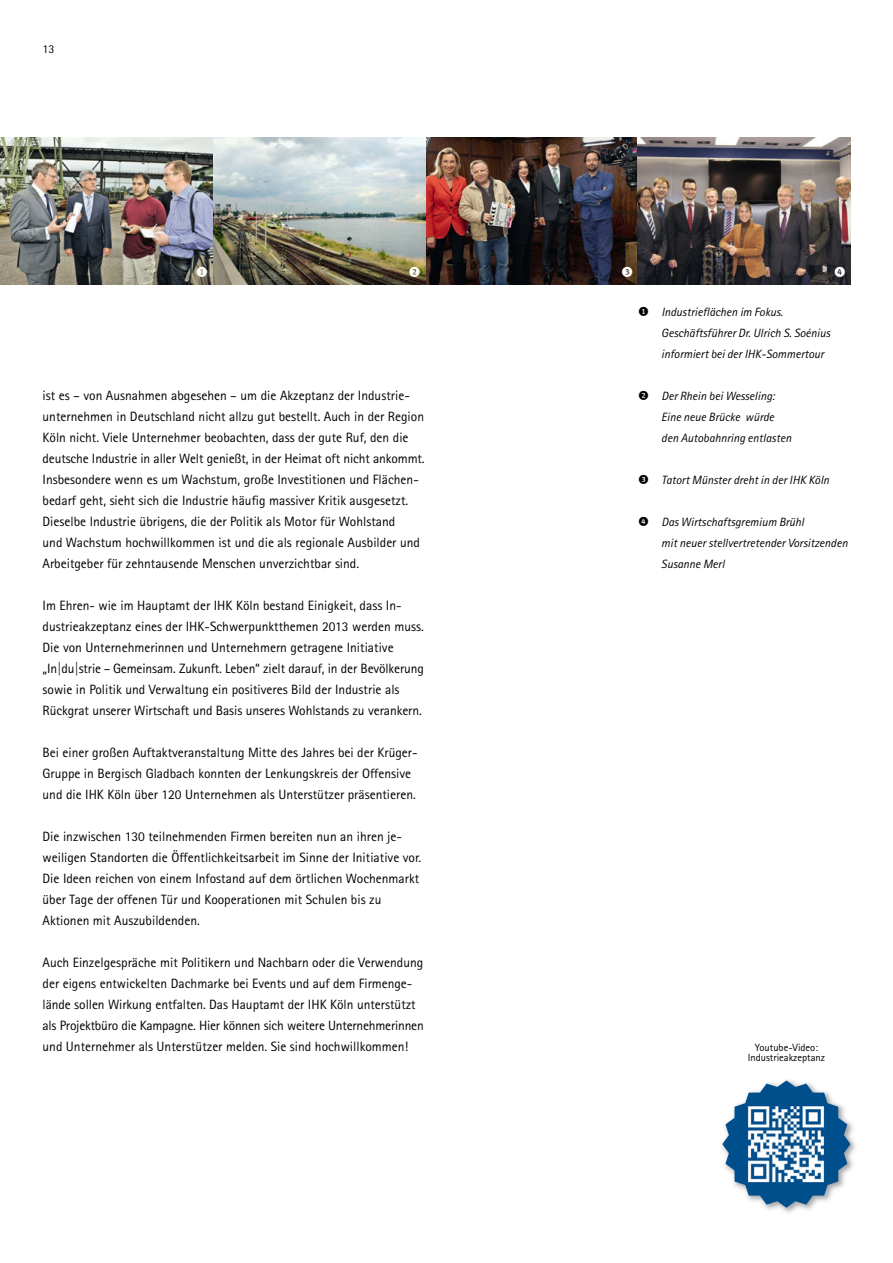
<style>
.page{position:relative;width:893px;height:1263px;background:#fff}
.page>*{position:absolute;margin:0;border:0;box-sizing:border-box;transform-origin:0 0}
.t1{font:15px "FF Dingbests";color:#fff}
.t2{font:13.5px/21px "Agfa Rotis Sans Serif";color:#000}
.t3{font:italic 12px/21px "Agfa Rotis Sans Serif";color:#000}
.t4{font:12px "Agfa Rotis Sans Serif";color:#000}
.t5{font:10.5px/10.5px "Agfa Rotis Sans Serif";color:#000;text-align:center}
.s1{font-family:"FF Dingbests";font-style:normal;font-size:13.5px}
</style>
<div class="page">
<img style="left:425px;top:137px;width:213px;height:147px">
<img style="left:213px;top:137px;width:212px;height:147px">
<img style="left:0;top:137px;width:213px;height:147px">
<img style="left:638px;top:137px;width:212px;height:147px">
<img style="left:766px;top:1122px;width:90px;height:91px">
<svg style="left:722px;top:1080px;width:128px;height:128px"></svg>
<img style="left:746px;top:1104px;width:81px;height:80px">
<p class="t4" style="left:43px;top:45px;width:13px">13</p>
<p class="t1" style="left:196px;top:263px;width:14px">1</p>
<p class="t1" style="left:408px;top:263px;width:14px">2</p>
<p class="t1" style="left:621px;top:263px;width:14px">3</p>
<p class="t1" style="left:833px;top:263px;width:14px">4</p>
<p class="t2" style="left:43px;top:386px;width:384px">ist es – von Ausnahmen abgesehen – um die Akzeptanz der Industrie - unternehmen in Deutschland nicht allzu gut bestellt. Auch in der Region Köln nicht. Viele Unternehmer beobachten, dass der gute Ruf, den die deutsche Industrie in aller Welt genießt, in der Heimat oft nicht an kommt.<br>Insbesondere wenn es um Wachstum, große Investitionen und Flächen&shy;bedarf geht, sieht sich die Industrie häufig massiver Kritik ausgesetzt.<br>Dieselbe Industrie übrigens, die der Politik als Motor für Wohlstand<br>und Wachstum hochwillkommen ist und die als regionale Ausbilder und Arbeitgeber für zehntausende Menschen unverzichtbar sind.</p>
<p class="t2" style="left:43px;top:596px;width:383px">Im Ehren- wie im Hauptamt der IHK Köln bestand Einigkeit, dass In - dustrieakzeptanz eines der IHK-Schwerpunktthemen 2013 werden muss.<br>Die von Unternehmerinnen und Unternehmern getragene Initiative „In|du|strie – Gemeinsam. Zukunft. Leben“ zielt darauf, in der Bevölkerung sowie in Politik und Verwaltung ein positiveres Bild der Industrie als Rückgrat unserer Wirtschaft und Basis unseres Wohlstands zu verankern.</p>
<p class="t2" style="left:43px;top:743px;width:377px">Bei einer großen Auftaktveranstaltung Mitte des Jahres bei der Krüger-<br>Gruppe in Bergisch Gladbach konnten der Lenkungskreis der Offensive und die IHK Köln über 120 Unternehmen als Unterstützer präsentieren.</p>
<p class="t2" style="left:43px;top:827px;width:380px">Die inzwischen 130 teilnehmenden Firmen bereiten nun an ihren je - weiligen Standorten die Öffentlichkeitsarbeit im Sinne der Initiative vor.<br>Die Ideen reichen von einem Infostand auf dem örtlichen Wochenmarkt über Tage der offenen Tür und Kooperationen mit Schulen bis zu Aktionen mit Auszubildenden.</p>
<p class="t2" style="left:43px;top:953px;width:383px">Auch Einzelgespräche mit Politikern und Nachbarn oder die Verwendung der eigens entwickelten Dachmarke bei Events und auf dem Firmenge&shy;lände sollen Wirkung entfalten. Das Hauptamt der IHK Köln unterstützt als Projektbüro die Kampagne. Hier können sich weitere Unternehmerinnen und Unternehmer als Unterstützer melden. Sie sind hochwillkommen!</p>
<p class="t3" style="left:661px;top:302px;width:170px;text-indent:-23px"><span class="s1">1</span> Industrieflächen im Fokus.<br>Geschäftsführer Dr. Ulrich S. Soénius informiert bei der IHK-Sommertour</p>
<p class="t3" style="left:661px;top:386px;width:132px;text-indent:-23px"><span class="s1">2</span> Der Rhein bei Wesseling:<br>Eine neue Brücke würde den Autobahnring entlasten</p>
<p class="t3" style="left:638px;top:470px;width:193px"><span class="s1">3</span> Tatort Münster dreht in der IHK Köln</p>
<p class="t3" style="left:661px;top:512px;width:188px;text-indent:-23px"><span class="s1">4</span> Das Wirtschaftsgremium Brühl<br>mit neuer stellvertretender Vorsitzenden<br>Susanne Merl</p>
<p class="t5" style="left:748px;top:1043px;width:79px">Youtube-Video:<br>Industrieakzeptanz</p>
</div>
